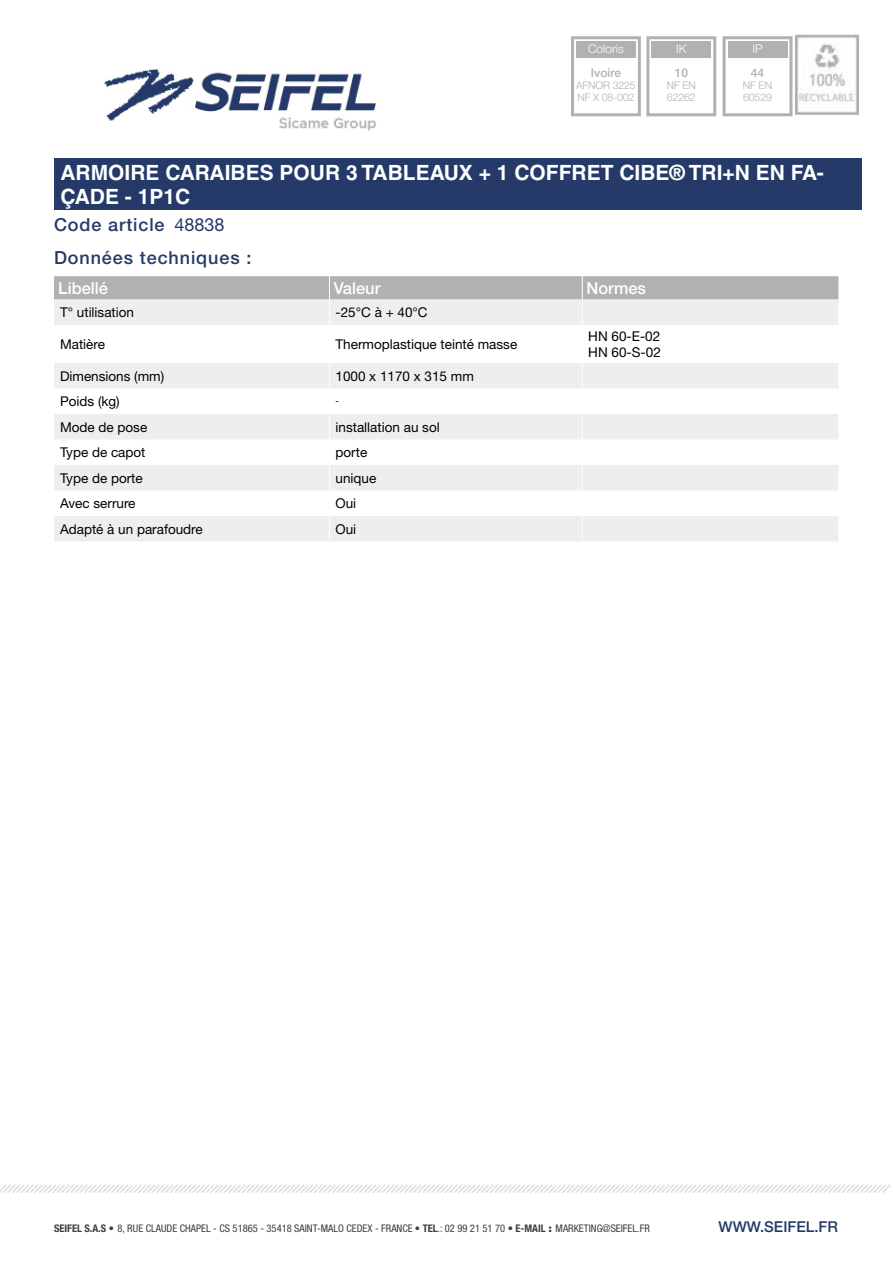
<style>
.page{position:relative;width:893px;height:1263px;background:#fff}
.page>*{position:absolute;margin:0;border:0;box-sizing:border-box;transform-origin:0 0}
.t1{font:700 21px/24px "Helvetica LT Std";color:#fff}
.t2{font:500 18px "Helvetica Neue LT Std";letter-spacing:.05em;color:#253a68}
.t3{font:18px "Helvetica Neue LT Std";color:#253a68}
.t4{font:500 16.5px "Helvetica Neue LT Std";color:#fff}
.t5{font:500 15px "Helvetica Neue LT Std";color:#253a68}
.t6{font:13.5px/16.2px "Helvetica Neue LT Std";color:#000}
.t7{font:300 12px "Helvetica Neue LT Std";color:#fff}
.t8{font:500 12px "Helvetica Neue LT Std";color:#b2b0b0}
.t9{font:condensed 10.5px "Helvetica Neue LT Std";color:#3c3c3b}
.t10{font:300 10.5px/12px "Helvetica Neue LT Std";letter-spacing:-.01em;color:#b2b0b0}
.t11{font:9px "Helvetica Neue LT Std";color:#000}
.s1{font-weight:700}
.s2{font-weight:900;font-stretch:normal}
</style>
<div class="page">
<img style="left:104px;top:68px;width:272px;height:63px">
<svg style="left:0;top:1184px;width:891px;height:9px"></svg>
<div style="left:54px;top:158px;width:807px;height:52px;background:#253a68"></div>
<img style="left:796px;top:35px;width:63px;height:80px">
<div style="left:576px;top:41px;width:60px;height:17px;background:#b2b0b0"></div>
<div style="left:571px;top:36px;width:70px;height:80px;border:3px solid #b2b0b0"></div>
<div style="left:652px;top:41px;width:59px;height:17px;background:#b2b0b0"></div>
<div style="left:646px;top:36px;width:70px;height:80px;border:3px solid #b2b0b0"></div>
<div style="left:728px;top:41px;width:59px;height:17px;background:#b2b0b0"></div>
<div style="left:723px;top:36px;width:69px;height:80px;border:3px solid #b2b0b0"></div>
<svg style="left:54px;top:363px;width:784px;height:178px;fill:#efeeef"></svg>
<svg style="left:329px;top:363px;width:1px;height:178px"></svg>
<svg style="left:582px;top:363px;width:1px;height:178px"></svg>
<svg style="left:54px;top:276px;width:785px;height:49px;background:#d2d0d1"></svg>
<p class="t7" style="left:588px;top:41px;width:37px">Coloris</p>
<p class="t8" style="left:591px;top:66px;width:32px">Ivoire</p>
<p class="t10" style="left:576px;top:79px;width:61px">AFNOR 3225<br>NF X 08-002</p>
<p class="t7" style="left:676px;top:41px;width:12px">IK</p>
<p class="t8" style="left:675px;top:66px;width:15px">10</p>
<p class="t10" style="left:667px;top:79px;width:31px">NF EN<br>62262</p>
<p class="t7" style="left:752px;top:41px;width:12px">IP</p>
<p class="t8" style="left:751px;top:66px;width:15px">44</p>
<p class="t10" style="left:743px;top:79px;width:31px">NF EN<br>60529</p>
<h1 class="t1" style="left:60px;top:160px;width:765px">ARMOIRE CARAIBES POUR 3 TABLEAUX + 1 COFFRET CIBE® TRI+N EN FA-<br>ÇADE - 1P1C</h1>
<h2 class="t3" style="left:174px;top:214px;width:52px">48838</h2>
<h2 class="t2" style="left:54px;top:214px;width:112px">Code article</h2>
<h2 class="t2" style="left:54px;top:247px;width:199px">Données techniques :</h2>
<p class="t4" style="left:58px;top:278px;width:51px">Libellé</p>
<p class="t4" style="left:334px;top:278px;width:48px">Valeur</p>
<p class="t4" style="left:586px;top:278px;width:61px">Normes</p>
<p class="t6" style="left:60px;top:304px;width:76px">T° utilisation</p>
<p class="t6" style="left:335px;top:304px;width:94px">-25°C à + 40°C</p>
<p class="t6" style="left:60px;top:336px;width:47px">Matière</p>
<p class="t6" style="left:335px;top:336px;width:183px">Thermoplastique teinté masse</p>
<p class="t6" style="left:588px;top:328px;width:74px">HN 60-E-02<br>HN 60-S-02</p>
<p class="t6" style="left:60px;top:367px;width:106px">Dimensions (mm)</p>
<p class="t6" style="left:335px;top:367px;width:140px">1000 x 1170 x 315 mm</p>
<p class="t6" style="left:60px;top:393px;width:61px">Poids (kg)</p>
<p class="t11" style="left:335px;top:396px;width:5px">-</p>
<p class="t6" style="left:60px;top:418px;width:89px">Mode de pose</p>
<p class="t6" style="left:335px;top:418px;width:106px">installation au sol</p>
<p class="t6" style="left:60px;top:444px;width:87px">Type de capot</p>
<p class="t6" style="left:335px;top:444px;width:33px">porte</p>
<p class="t6" style="left:60px;top:469px;width:84px">Type de porte</p>
<p class="t6" style="left:335px;top:469px;width:42px">unique</p>
<p class="t6" style="left:60px;top:495px;width:77px">Avec serrure</p>
<p class="t6" style="left:335px;top:495px;width:22px">Oui</p>
<p class="t6" style="left:60px;top:520px;width:144px">Adapté à un parafoudre</p>
<p class="t6" style="left:335px;top:520px;width:22px">Oui</p>
<p class="t9" style="left:54px;top:1222px;width:597px"><span class="s1">SEIFEL S.A.S</span> <span class="s2">•</span> 8, RUE CLAUDE CHAPEL - CS 51865 - 35418 SAINT-MALO CEDEX - FRANCE • <span class="s1">TEL</span>.: 02 99 21 51 70 • <span class="s1">E-MAIL</span> <span class="s2">:</span> MARKETING@SEIFEL.FR</p>
<p class="t5" style="left:719px;top:1218px;width:121px">WWW.SEIFEL.FR</p>
</div>
